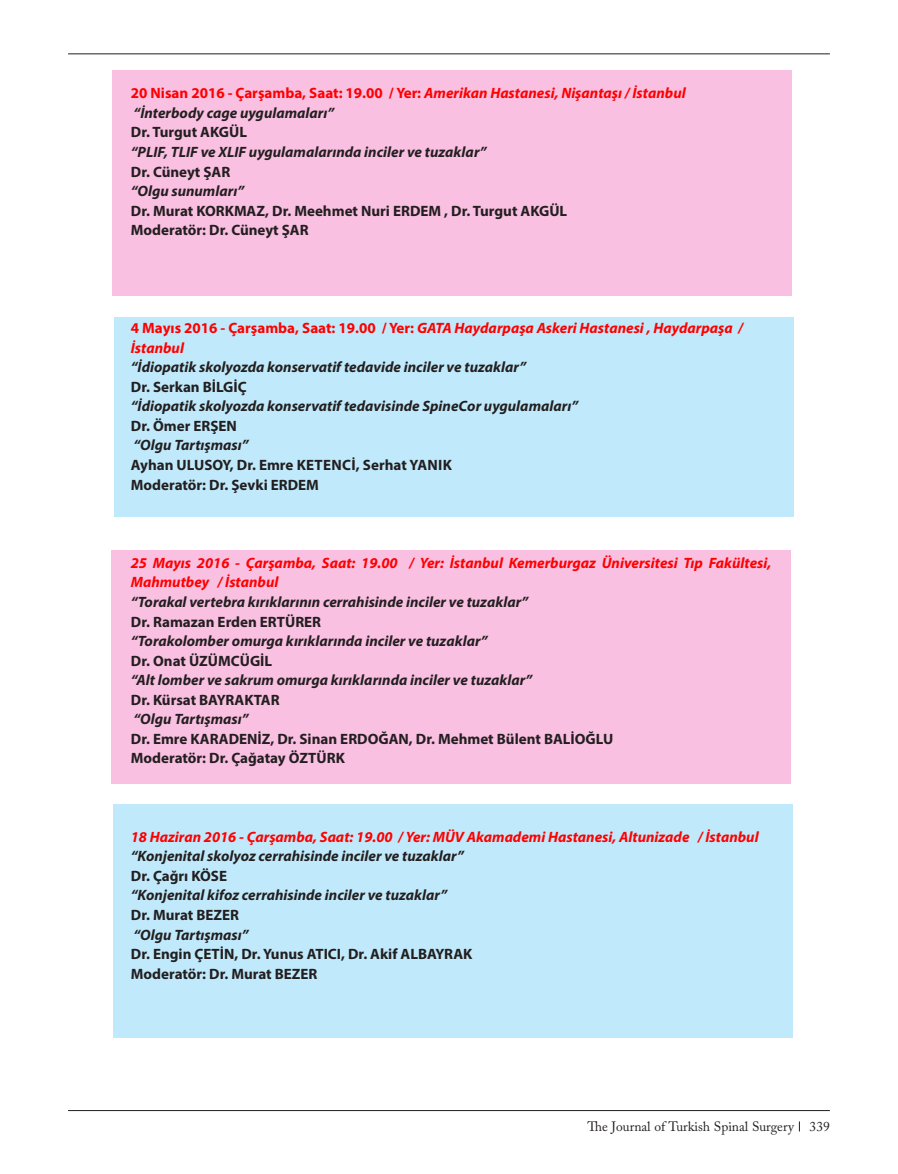
<style>
.page{position:relative;width:898px;height:1174px;background:#fff}
.page>*{position:absolute;margin:0;border:0;box-sizing:border-box;transform-origin:0 0}
.t1{font:italic 700 15px "Myriad Pro";color:#231f20}
.t2{font:700 15px "Myriad Pro";color:#231f20}
.Başlık_4{font:italic 700 15px/19.5px "Myriad Pro";color:#f00}
.t3{font:700 15px "Myriad Pro";color:#f00}
.t4{font:13.5px "Adobe Caslon Pro";color:#231f20}
.s1{font-style:italic}
.s2{font-style:normal}
</style>
<div class="page">
<hr style="left:68px;top:1110px;width:761px;height:1px;background:#231f20">
<hr style="left:68px;top:53px;width:761px;height:1px;background:#231f20">
<div style="left:113px;top:804px;width:679px;height:234px;background:#c0eafb"></div>
<div style="left:111px;top:550px;width:679px;height:234px;background:#fac0e2"></div>
<div style="left:114px;top:317px;width:679px;height:200px;background:#c0eafb"></div>
<div style="left:112px;top:71px;width:679px;height:225px;background:#fac0e2"></div>
<p class="t3" style="left:131px;top:83px;width:556px">20 Nisan 2016 - Çarşamba, Saat: 19.00 / Yer: <span class="s1">Amerikan Hastanesi, Nişantaşı / İstanbul</span></p>
<p class="t1" style="left:134px;top:103px;width:202px">“İnterbody cage uygulamaları”</p>
<p class="t2" style="left:131px;top:123px;width:118px">Dr. Turgut AKGÜL</p>
<p class="t1" style="left:131px;top:142px;width:357px">“PLIF, TLIF ve XLIF uygulamalarında inciler ve tuzaklar”</p>
<p class="t2" style="left:131px;top:162px;width:101px">Dr. Cüneyt ŞAR</p>
<p class="t1" style="left:131px;top:181px;width:115px">“Olgu sunumları”</p>
<p class="t2" style="left:131px;top:201px;width:438px">Dr. Murat KORKMAZ, Dr. Meehmet Nuri ERDEM , Dr. Turgut AKGÜL</p>
<p class="t2" style="left:131px;top:220px;width:179px">Moderatör: Dr. Cüneyt ŞAR</p>
<p class="Başlık_4" style="left:131px;top:318px;width:613px"><span class="s2">4 Mayıs 2016 - Çarşamba, Saat: 19.00 / Yer:</span> GATA Haydarpaşa Askeri Hastanesi , Haydarpaşa /<br>İstanbul</p>
<p class="t1" style="left:131px;top:357px;width:396px">“İdiopatik skolyozda konservatif tedavide inciler ve tuzaklar”</p>
<p class="t2" style="left:131px;top:377px;width:117px">Dr. Serkan BİLGİÇ</p>
<p class="t1" style="left:131px;top:396px;width:448px">“İdiopatik skolyozda konservatif tedavisinde SpineCor uygulamaları”</p>
<p class="t2" style="left:131px;top:416px;width:107px">Dr. Ömer ERŞEN</p>
<p class="t1" style="left:134px;top:435px;width:116px">“Olgu Tartışması”</p>
<p class="t2" style="left:131px;top:455px;width:322px">Ayhan ULUSOY, Dr. Emre KETENCI, Serhat YANIK</p>
<p class="t2" style="left:131px;top:475px;width:189px">Moderatör: Dr. Şevki ERDEM</p>
<p class="Başlık_4" style="left:131px;top:552px;width:641px">25 Mayıs 2016 - Çarşamba, Saat: 19.00 / Yer: İstanbul Kemerburgaz Üniversitesi Tıp Fakültesi,<br>Mahmutbey / İstanbul</p>
<p class="t1" style="left:131px;top:592px;width:399px">“Torakal vertebra kırıklarının cerrahisinde inciler ve tuzaklar”</p>
<p class="t2" style="left:131px;top:611px;width:192px">Dr. Ramazan Erden ERTÜRER</p>
<p class="t1" style="left:131px;top:631px;width:358px">“Torakolomber omurga kırıklarında inciler ve tuzaklar”</p>
<p class="t2" style="left:131px;top:651px;width:143px">Dr. Onat ÜZÜMCÜGİL</p>
<p class="t1" style="left:131px;top:670px;width:403px">“Alt lomber ve sakrum omurga kırıklarında inciler ve tuzaklar”</p>
<p class="t2" style="left:131px;top:690px;width:150px">Dr. Kürsat BAYRAKTAR</p>
<p class="t1" style="left:134px;top:709px;width:116px">“Olgu Tartışması”</p>
<p class="t2" style="left:131px;top:729px;width:483px">Dr. Emre KARADENİZ, Dr. Sinan ERDOĞAN, Dr. Mehmet Bülent BALİOĞLU</p>
<p class="t2" style="left:131px;top:748px;width:215px">Moderatör: Dr. Çağatay ÖZTÜRK</p>
<p class="Başlık_4" style="left:131px;top:826px;width:629px">18 Haziran 2016 - Çarşamba, Saat: 19.00 / Yer: MÜV Akamademi Hastanesi, Altunizade / İstanbul</p>
<p class="t1" style="left:131px;top:846px;width:334px">“Konjenital skolyoz cerrahisinde inciler ve tuzaklar”</p>
<p class="t2" style="left:131px;top:866px;width:98px">Dr. Çağrı KÖSE</p>
<p class="t1" style="left:131px;top:885px;width:317px">“Konjenital kifoz cerrahisinde inciler ve tuzaklar”</p>
<p class="t2" style="left:131px;top:905px;width:110px">Dr. Murat BEZER</p>
<p class="t1" style="left:134px;top:924px;width:116px">“Olgu Tartışması”</p>
<p class="t2" style="left:131px;top:944px;width:343px">Dr. Engin ÇETİN, Dr. Yunus ATICI, Dr. Akif ALBAYRAK</p>
<p class="t2" style="left:131px;top:963px;width:188px">Moderatör: Dr. Murat BEZER</p>
<p class="t4" style="left:587px;top:1118px;width:244px">The Journal of Turkish Spinal Surgery 339</p>
</div>
